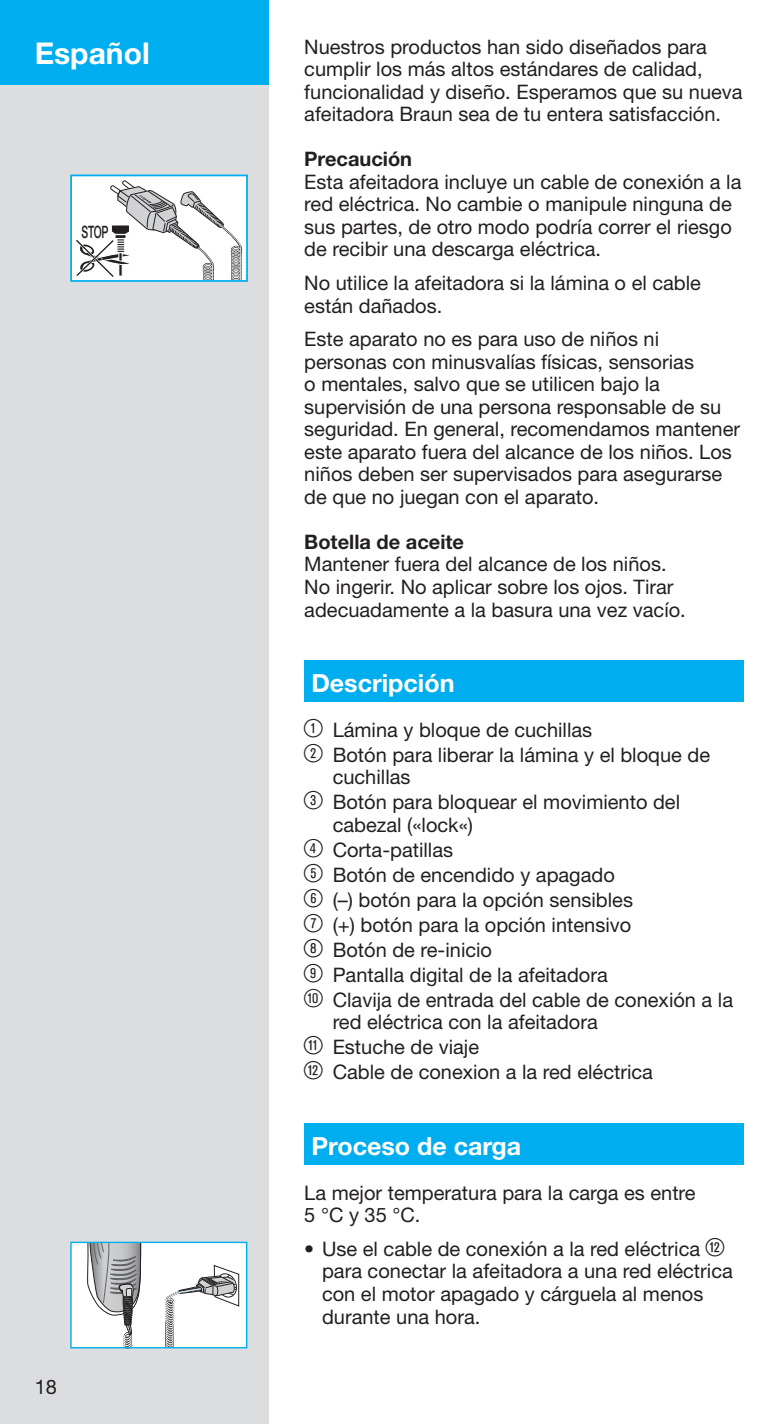
<style>
.page{position:relative;width:782px;height:1424px;background:#fff}
.page>*{position:absolute;margin:0;border:0;box-sizing:border-box;transform-origin:0 0}
.t1{font:700 30px "Helvetica Neue";color:#fff}
.t2{font:700 25px "Helvetica Neue";color:#fff}
.t3{font:20px/22.5px "Helvetica Neue";color:#231f20}
.t4{font:700 20px "Helvetica Neue";color:#231f20}
.t5{font:500 17px "Helvetica Neue";color:#231f20;scale:.61 1}
.s1{font-family:"Ziffernim Kreisund Quadrat BQ";font-size:25px}
</style>
<div class="page">
<div style="left:0;top:0;width:269px;height:1423px;background:#dcdddf"></div>
<div style="left:0;top:0;width:269px;height:84px;background:#00aeef"></div>
<div style="left:304px;top:660px;width:439px;height:41px;background:#00aeef"></div>
<div style="left:304px;top:1123px;width:439px;height:41px;background:#00aeef"></div>
<div style="left:71px;top:175px;width:176px;height:106px;background:#fff"></div>
<div style="left:70px;top:174px;width:177px;height:108px;border:2px solid #00aeef"></div>
<svg style="left:72px;top:179px;width:170px;height:101px"></svg>
<div style="left:72px;top:1242px;width:174px;height:104px;background:#fff"></div>
<svg style="left:165px;top:1265px;width:74px;height:81px"></svg>
<div style="left:70px;top:1241px;width:177px;height:107px;border:1px solid #00aeef"></div>
<svg style="left:87px;top:1243px;width:57px;height:106px"></svg>
<h1 class="t1" style="left:35px;top:43px;width:116px">Español</h1>
<p class="t5" style="left:81px;top:226px;width:46px">STOP</p>
<p class="t3" style="left:35px;top:1377px;width:24px">18</p>
<p class="t3" style="left:304px;top:37px;width:439px">Nuestros productos han sido diseñados para cumplir los más altos estándares de calidad, funcionalidad y diseño. Esperamos que su nueva afeitadora Braun sea de tu entera satisfacción.</p>
<p class="t4" style="left:304px;top:152px;width:109px">Precaución</p>
<p class="t3" style="left:304px;top:172px;width:438px">Esta afeitadora incluye un cable de conexión a la red eléctrica. No cambie o manipule ninguna de sus partes, de otro modo podría correr el riesgo de recibir una descarga eléctrica.</p>
<p class="t3" style="left:304px;top:274px;width:398px">No utilice la afeitadora si la lámina o el cable están dañados.</p>
<p class="t3" style="left:304px;top:330px;width:437px">Este aparato no es para uso de niños ni personas con minusvalías físicas, sensorias<br>o mentales, salvo que se utilicen bajo la supervisión de una persona responsable de su seguridad. En general, recomendamos mantener este aparato fuera del alcance de los niños. Los niños deben ser supervisados para asegurarse de que no juegan con el aparato.</p>
<p class="t4" style="left:304px;top:534px;width:161px">Botella de aceite</p>
<p class="t3" style="left:304px;top:555px;width:383px">Mantener fuera del alcance de los niños.<br>No ingerir. No aplicar sobre los ojos. Tirar adecuadamente a la basura una vez vacío.</p>
<p class="t2" style="left:311px;top:674px;width:145px">Descripción</p>
<p class="t3" style="left:304px;top:719px;width:407px;line-height:25px"><span class="s1">1</span> Lámina y bloque de cuchillas<br><span class="s1">2</span> Botón para liberar la lámina y el bloque de</p>
<p class="t3" style="left:304px;top:766px;width:377px;line-height:25px;text-indent:28px">cuchillas<br><span class="s1">3</span> Botón para bloquear el movimiento del</p>
<p class="t3" style="left:304px;top:814px;width:430px;line-height:25px;text-indent:28px">cabezal («lock«)<br><span class="s1">4</span> Corta-patillas<br><span class="s1">5</span> Botón de encendido y apagado<br><span class="s1">6</span> (–) botón para la opción sensibles<br><span class="s1">7</span> (+) botón para la opción intensivo<br><span class="s1">8</span> Botón de re-inicio<br><span class="s1">9</span> Pantalla digital de la afeitadora<br><span class="s1">0</span> Clavija de entrada del cable de conexión a la</p>
<p class="t3" style="left:304px;top:1011px;width:350px;line-height:25px;text-indent:28px">red eléctrica con la afeitadora<br><span class="s1">q</span> Estuche de viaje<br><span class="s1">w</span> Cable de conexion a la red eléctrica</p>
<p class="t2" style="left:311px;top:1136px;width:211px">Proceso de carga</p>
<p class="t3" style="left:304px;top:1183px;width:392px">La mejor temperatura para la carga es entre<br>5 °C y 35 °C.</p>
<p class="t3" style="left:322px;top:1239px;width:412px;text-indent:-18px">• Use el cable de conexión a la red eléctrica <span class="s1">w </span>para conectar la afeitadora a una red eléctrica con el motor apagado y cárguela al menos durante una hora.</p>
</div>
